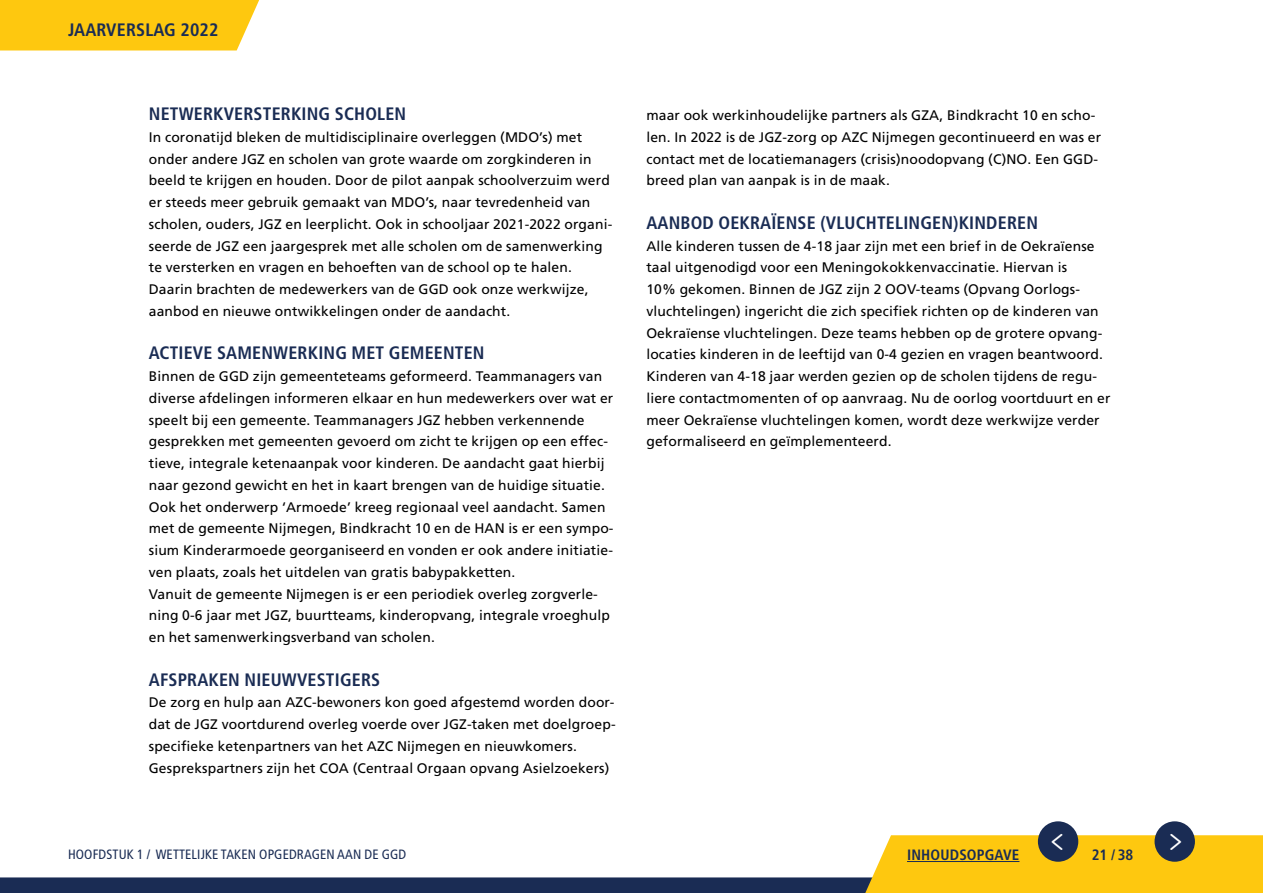
<style>
.page{position:relative;width:1263px;height:893px;background:#fff}
.page>*{position:absolute;margin:0;border:0;box-sizing:border-box;transform-origin:0 0}
.GGD_tussenkop_H3{font:700 condensed 18px "Frutiger LT Std";letter-spacing:.01em;color:#1a2c54}
.t1{font:700 condensed 15px "Frutiger LT Std";letter-spacing:.01em;color:#1a2c54}
.GGD_plat_witregel_na{font:13.8px/21.8px "Frutiger LT Std";letter-spacing:.01em;color:#000}
.GGD_plat{font:13.8px/21.8px "Frutiger LT Std";letter-spacing:.01em;color:#000}
.t2{font:condensed 13.5px "Frutiger LT Std";letter-spacing:.01em;color:#1a2c54}
</style>
<div class="page">
<div style="left:0;top:0;width:259px;height:50px;background:#fec80f"></div>
<div style="left:1038px;top:821px;width:40px;height:41px;background:#1a2c54;border-radius:50%"></div>
<div style="left:1154px;top:821px;width:41px;height:41px;background:#1a2c54;border-radius:50%"></div>
<svg style="left:0;top:833px;width:1263px;height:60px"></svg>
<h1 class="GGD_tussenkop_H3" style="left:68px;top:19px;width:152px">JAARVERSLAG 2022</h1>
<h3 class="GGD_tussenkop_H3" style="left:149px;top:103px;width:259px">NETWERKVERSTERKING SCHOLEN</h3>
<p class="GGD_plat_witregel_na" style="left:149px;top:126px;width:465px">In coronatijd bleken de multidisciplinaire overleggen (MDO’s) met onder andere JGZ en scholen van grote waarde om zorgkinderen in beeld te krijgen en houden. Door de pilot aanpak schoolverzuim werd er steeds meer gebruik gemaakt van MDO’s, naar tevredenheid van scholen, ouders, JGZ en leerplicht. Ook in schooljaar 2021-2022 organi&shy;seerde de JGZ een jaargesprek met alle scholen om de samenwerking te versterken en vragen en behoeften van de school op te halen.<br>Daarin brachten de medewerkers van de GGD ook onze werkwijze, aanbod en nieuwe ontwikkelingen onder de aandacht.</p>
<h3 class="GGD_tussenkop_H3" style="left:149px;top:342px;width:337px">ACTIEVE SAMENWERKING MET GEMEENTEN</h3>
<p class="GGD_plat" style="left:149px;top:365px;width:466px">Binnen de GGD zijn gemeenteteams geformeerd. Teammanagers van diverse afdelingen informeren elkaar en hun medewerkers over wat er speelt bij een gemeente. Teammanagers JGZ hebben verkennende gesprekken met gemeenten gevoerd om zicht te krijgen op een effec&shy;tieve, integrale ketenaanpak voor kinderen. De aandacht gaat hierbij naar gezond gewicht en het in kaart brengen van de huidige situatie.</p>
<p class="GGD_plat" style="left:149px;top:496px;width:466px">Ook het onderwerp ‘Armoede’ kreeg regionaal veel aandacht. Samen met de gemeente Nijmegen, Bindkracht 10 en de HAN is er een sympo&shy;sium Kinderarmoede georganiseerd en vonden er ook andere initiatie&shy;ven plaats, zoals het uitdelen van gratis babypakketten.</p>
<p class="GGD_plat_witregel_na" style="left:149px;top:583px;width:463px">Vanuit de gemeente Nijmegen is er een periodiek overleg zorgverle&shy;ning 0-6 jaar met JGZ, buurtteams, kinderopvang, integrale vroeghulp en het samenwerkingsverband van scholen.</p>
<h3 class="GGD_tussenkop_H3" style="left:149px;top:669px;width:233px">AFSPRAKEN NIEUWVESTIGERS</h3>
<p class="GGD_plat_witregel_na" style="left:149px;top:692px;width:468px">De zorg en hulp aan AZC-bewoners kon goed afgestemd worden door&shy;dat de JGZ voortdurend overleg voerde over JGZ-taken met doelgroep&shy;specifieke ketenpartners van het AZC Nijmegen en nieuwkomers.<br>Gesprekspartners zijn het COA (Centraal Orgaan opvang Asielzoekers)</p>
<p class="GGD_plat_witregel_na" style="left:646px;top:104px;width:456px">maar ook werkinhoudelijke partners als GZA, Bindkracht 10 en scho&shy;len. In 2022 is de JGZ-zorg op AZC Nijmegen gecontinueerd en was er contact met de locatiemanagers (crisis)noodopvang (C)NO. Een GGD&shy;breed plan van aanpak is in de maak.</p>
<h3 class="GGD_tussenkop_H3" style="left:646px;top:212px;width:393px">AANBOD OEKRAÏENSE (VLUCHTELINGEN)KINDEREN</h3>
<p class="GGD_plat_witregel_na" style="left:646px;top:235px;width:466px">Alle kinderen tussen de 4-18 jaar zijn met een brief in de Oekraïense taal uitgenodigd voor een Meningokokkenvaccinatie. Hiervan is<br>10% gekomen. Binnen de JGZ zijn 2 OOV-teams (Opvang Oorlogs&shy;vluchtelingen) ingericht die zich specifiek richten op de kinderen van Oekraïense vluchtelingen. Deze teams hebben op de grotere opvang&shy;locaties kinderen in de leeftijd van 0-4 gezien en vragen beantwoord.<br>Kinderen van 4-18 jaar werden gezien op de scholen tijdens de regu&shy;liere contactmomenten of op aanvraag. Nu de oorlog voortduurt en er meer Oekraïense vluchtelingen komen, wordt deze werkwijze verder geformaliseerd en geïmplementeerd.</p>
<p class="t2" style="left:68px;top:846px;width:340px">HOOFDSTUK 1 / WETTELIJKE TAKEN OPGEDRAGEN AAN DE GGD</p>
<p class="t1" style="left:907px;top:846px;width:114px">INHOUDSOPGAVE</p>
<p class="t1" style="left:1092px;top:846px;width:43px">21 /38</p>
</div>
